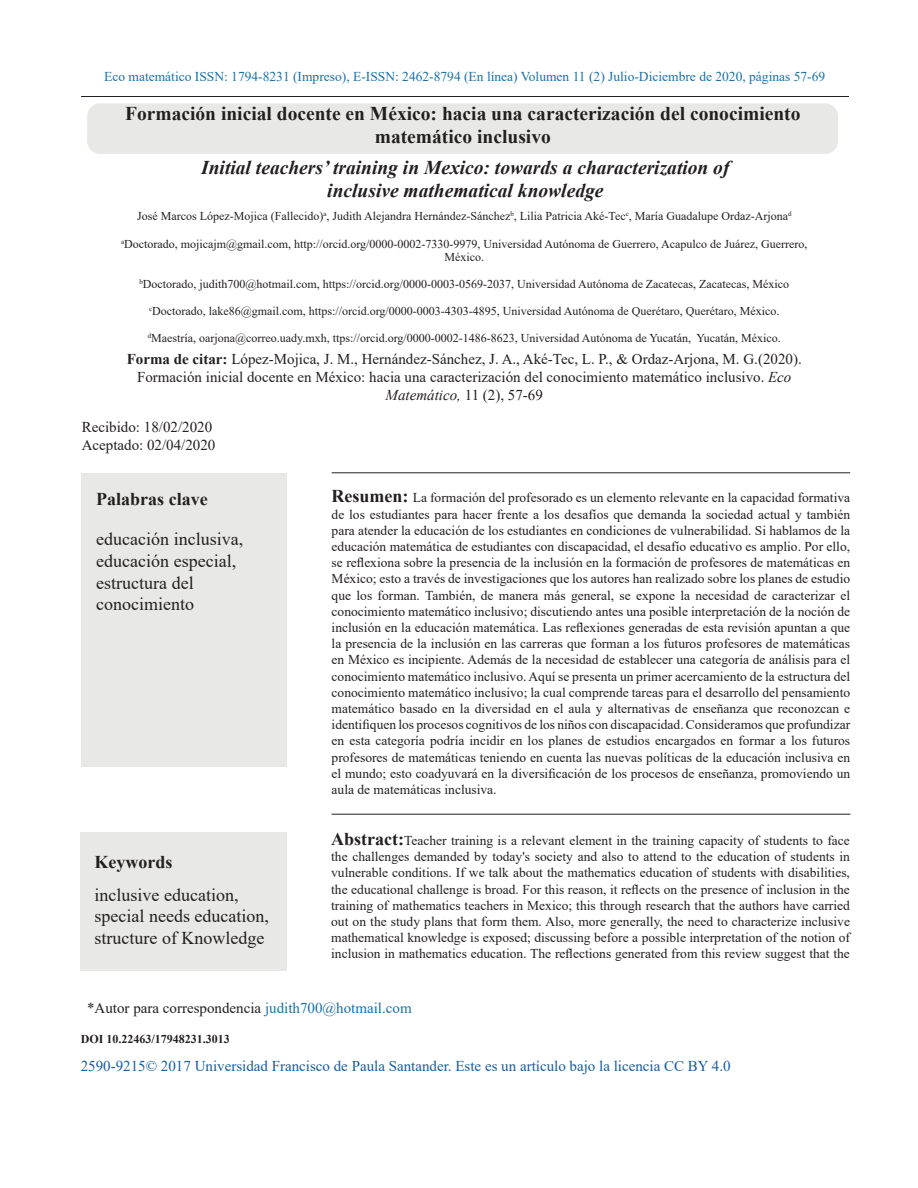
<style>
.page{position:relative;width:918px;height:1188px;background:#fff}
.page>*{position:absolute;margin:0;border:0;box-sizing:border-box;transform-origin:0 0}
.Título_1{font:700 19.5px/22.5px "Times New Roman";color:#231f20;text-align:center}
.Título_1-2{font:italic 700 19.5px/23.4px "Times New Roman";color:#231f20;text-align:center}
.t1{font:18px/21.6px "Times New Roman";color:#231f20}
.t2{font:700 18px "Times New Roman";color:#231f20}
.t3{font:15px/18px "Times New Roman";color:#231f20;text-align:center}
.t4{font:15px "Times New Roman";color:#175d9e}
.Resumen{font:13.5px/16.2px "Times New Roman";color:#231f20;text-align:justify}
.Título_1-3{font:13.5px/16.2px "Times New Roman";color:#231f20;text-align:justify}
.t5{font:13.5px "Times New Roman";color:#1a70a8}
.Título_1-4{font:12px/13.5px "Times New Roman";color:#231f20;text-align:center}
.Título_1-5{font:700 12px "Times New Roman";color:#231f20}
.s1{font-weight:700}
.s2{font-style:italic}
.s3{font-weight:700;font-size:18px}
.s4{color:#1c6fa7}
</style>
<div class="page">
<hr style="left:82px;top:96px;width:767px;height:1px;background:#231f20">
<div style="left:87px;top:103px;width:751px;height:51px;background:#e8e9e7;border-radius:13px"></div>
<div style="left:82px;top:473px;width:205px;height:293px;background:#e8e9e7"></div>
<hr style="left:332px;top:472px;width:518px;height:1px;background:#231f20">
<hr style="left:332px;top:814px;width:518px;height:1px;background:#231f20">
<div style="left:81px;top:833px;width:206px;height:138px;background:#e8e9e7"></div>
<p class="t5" style="left:104px;top:67px;width:723px">Eco matemático ISSN: 1794-8231 (Impreso), E-ISSN: 2462-8794 (En línea) Volumen 11 (2) Julio-Diciembre de 2020, páginas 57-69</p>
<p class="Título_1" style="left:125px;top:102px;width:677px">Formación inicial docente en México: hacia una caracterización del conocimiento matemático inclusivo</p>
<p class="Título_1-2" style="left:201px;top:155px;width:530px">Initial teachers’ training in Mexico: towards a characterization of inclusive mathematical knowledge</p>
<p class="Título_1-4" style="left:137px;top:209px;width:656px">José Marcos López-Mojica (Fallecido)<sup>a</sup>, Judith Alejandra Hernández-Sánchez<sup>b</sup>, Lilia Patricia Aké-Tec<sup>c</sup>, María Guadalupe Ordaz-Arjona<sup>d</sup></p>
<p class="Título_1-4" style="left:121px;top:237px;width:688px"><sup>a</sup>Doctorado, mojicajm@gmail.com, http://orcid.org/0000-0002-7330-9979, Universidad Autónoma de Guerrero, Acapulco de Juárez, Guerrero,<br>México.</p>
<p class="Título_1-4" style="left:139px;top:277px;width:651px"><sup>b</sup>Doctorado, judith700@hotmail.com, https://orcid.org/0000-0003-0569-2037, Universidad Autónoma de Zacatecas, Zacatecas, México</p>
<p class="Título_1-4" style="left:149px;top:304px;width:632px"><sup>c</sup>Doctorado, lake86@gmail.com, https://orcid.org/0000-0003-4303-4895, Universidad Autónoma de Querétaro, Querétaro, México.</p>
<p class="Título_1-4" style="left:148px;top:331px;width:635px"><sup>d</sup>Maestría, oarjona@correo.uady.mxh, ttps://orcid.org/0000-0002-1486-8623, Universidad Autónoma de Yucatán, Yucatán, México.</p>
<p class="t3" style="left:127px;top:350px;width:676px"><span class="s1">Forma de citar:</span> López-Mojica, J. M., Hernández-Sánchez, J. A., Aké-Tec, L. P., &amp; Ordaz-Arjona, M. G.(2020).<br>Formación inicial docente en México: hacia una caracterización del conocimiento matemático inclusivo. <span class="s2">Eco<br>Matemático,</span> 11 (2), 57-69</p>
<p class="t3" style="left:82px;top:418px;width:132px">Recibido: 18/02/2020</p>
<p class="t3" style="left:82px;top:436px;width:135px">Aceptado: 02/04/2020</p>
<p class="t2" style="left:96px;top:486px;width:113px">Palabras clave</p>
<p class="t1" style="left:96px;top:528px;width:148px">educación inclusiva, educación especial, estructura del conocimiento</p>
<p class="t2" style="left:95px;top:849px;width:79px">Keywords</p>
<p class="t1" style="left:95px;top:883px;width:176px">inclusive education, special needs education, structure of Knowledge</p>
<p class="Resumen" style="left:332px;top:489px;width:520px"><span class="s3">Resumen:</span> La formación del profesorado es un elemento relevante en la capacidad formativa de los estudiantes para hacer frente a los desafíos que demanda la sociedad actual y también para atender la educación de los estudiantes en condiciones de vulnerabilidad. Si hablamos de la educación matemática de estudiantes con discapacidad, el desafío educativo es amplio. Por ello, se reflexiona sobre la presencia de la inclusión en la formación de profesores de matemáticas en México; esto a través de investigaciones que los autores han realizado sobre los planes de estudio que los forman. También, de manera más general, se expone la necesidad de caracterizar el conocimiento matemático inclusivo; discutiendo antes una posible interpretación de la noción de inclusión en la educación matemática. Las reflexiones generadas de esta revisión apuntan a que la presencia de la inclusión en las carreras que forman a los futuros profesores de matemáticas en México es incipiente. Además de la necesidad de establecer una categoría de análisis para el conocimiento matemático inclusivo. Aquí se presenta un primer acercamiento de la estructura del conocimiento matemático inclusivo; la cual comprende tareas para el desarrollo del pensamiento matemático basado en la diversidad en el aula y alternativas de enseñanza que reconozcan e identifiquen los procesos cognitivos de los niños con discapacidad. Consideramos que profundizar en esta categoría podría incidir en los planes de estudios encargados en formar a los futuros profesores de matemáticas teniendo en cuenta las nuevas políticas de la educación inclusiva en el mundo; esto coadyuvará en la diversificación de los procesos de enseñanza, promoviendo un aula de matemáticas inclusiva.</p>
<p class="Título_1-3" style="left:331px;top:832px;width:520px"><span class="s3">Abstract:</span>Teacher training is a relevant element in the training capacity of students to face the challenges demanded by today's society and also to attend to the education of students in vulnerable conditions. If we talk about the mathematics education of students with disabilities, the educational challenge is broad. For this reason, it reflects on the presence of inclusion in the training of mathematics teachers in Mexico; this through research that the authors have carried out on the study plans that form them. Also, more generally, the need to characterize inclusive mathematical knowledge is exposed; discussing before a possible interpretation of the notion of inclusion in mathematics education. The reflections generated from this review suggest that the</p>
<p class="t3" style="left:87px;top:999px;width:326px">*Autor para correspondencia <span class="s4">judith700@hotmail.com</span></p>
<p class="Título_1-5" style="left:81px;top:1030px;width:151px">DOI 10.22463/17948231.3013</p>
<p class="t4" style="left:81px;top:1055px;width:651px">2590-9215© 2017 Universidad Francisco de Paula Santander. Este es un artículo bajo la licencia CC BY 4.0</p>
</div>
